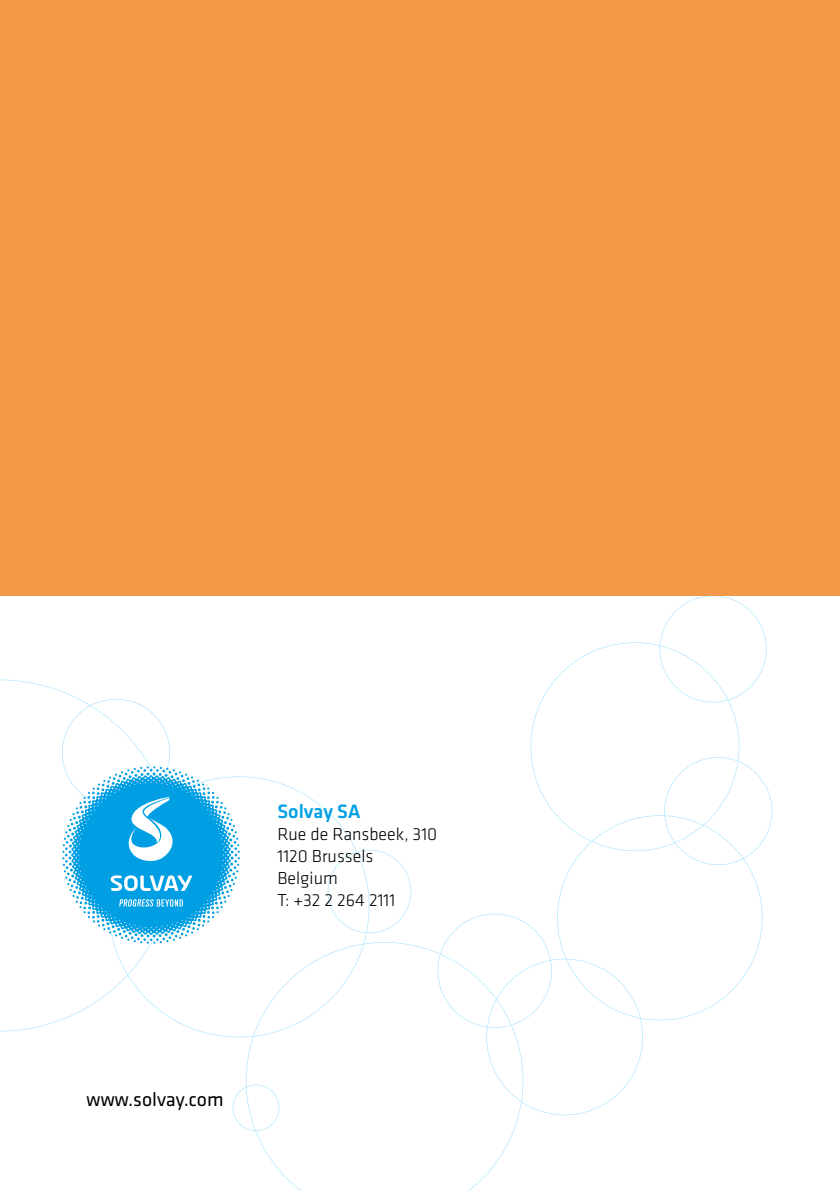
<style>
.page{position:relative;width:840px;height:1191px;background:#fff}
.page>*{position:absolute;margin:0;border:0;box-sizing:border-box;transform-origin:0 0}
.t1{font:20px "Klavika";color:#000}
.t2{font:500 20px "Klavika";color:#009fe3}
.t3{font:300 18px/22px "Klavika";color:#000}
</style>
<div class="page">
<div style="left:0;top:0;width:839px;height:595px;background:#f49948"></div>
<svg style="left:62px;top:766px;width:178px;height:177px"></svg>
<p class="t2" style="left:277px;top:801px;width:85px">Solvay SA</p>
<p class="t3" style="left:277px;top:823px;width:161px">Rue de Ransbeek, 310<br>1120 Brussels<br>Belgium<br>T: +32 2 264 2111</p>
<p class="t1" style="left:86px;top:1088px;width:138px">www.solvay.com</p>
</div>
